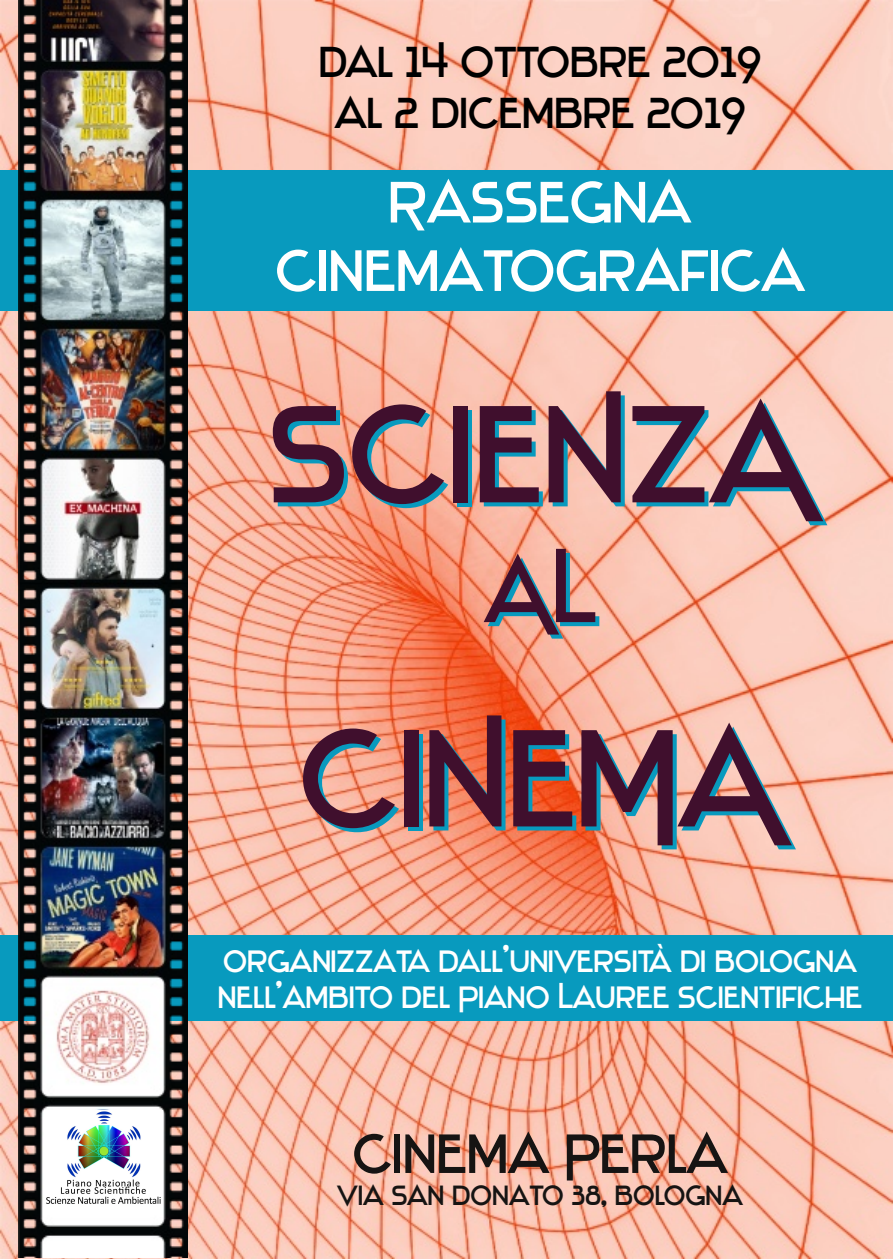
<style>
.page{position:relative;width:893px;height:1259px;background:#fff}
.page>*{position:absolute;margin:0;border:0;box-sizing:border-box;transform-origin:0 0}
.t1{font:135px "Stentiga";color:#089abe}
.t2{font:89.1px "Stentiga";color:#089abe}
.t3{font:57px/68.4px "Stentiga";color:#fff;text-align:center}
.t4{font:54px "Stentiga";color:#161413}
.t5{font:42px/50.4px "Stentiga";color:#000;text-align:center}
.t6{font:30px/36px "Stentiga";color:#fff}
.t7{font:27px "Stentiga";color:#161413}
</style>
<div class="page">
<img style="left:0;top:0;width:892px;height:1259px">
<div style="left:0;top:170px;width:893px;height:140px;background:#089abe"></div>
<div style="left:0;top:935px;width:893px;height:85px;background:#089abe"></div>
<img style="left:18px;top:0;width:170px;height:1257px">
<img style="left:45px;top:1110px;width:117px;height:94px">
<h3 class="t5" style="left:319px;top:37px;width:444px">dal 14 ottobre 2019 al 2 dicembre 2019</h3>
<h3 class="t3" style="left:275px;top:168px;width:531px">Rassegna cinematografica</h3>
<h1 class="t1" style="left:272px;top:378px;width:546px">SCIENZA</h1>
<h2 class="t2" style="left:489px;top:541px;width:113px">AL</h2>
<h1 class="t1" style="left:303px;top:702px;width:483px">CINEMA</h1>
<p class="t6" style="left:218px;top:943px;width:646px">organizzata dall'Università di Bologna nell'ambito del Piano Lauree Scientifiche</p>
<h3 class="t4" style="left:353px;top:1121px;width:376px">Cinema Perla</h3>
<p class="t7" style="left:337px;top:1179px;width:407px">via San Donato 38, Bologna</p>
</div>
